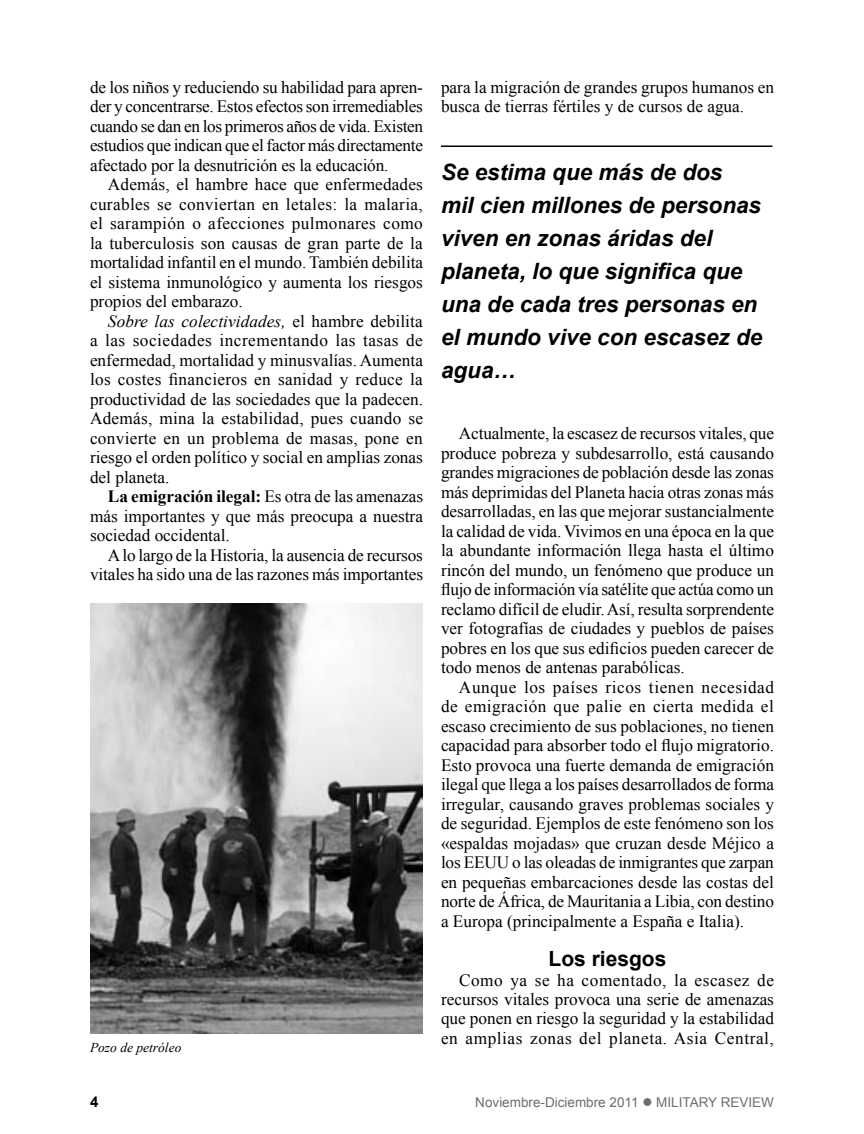
<style>
.page{position:relative;width:864px;height:1134px;background:#fff}
.page>*{position:absolute;margin:0;border:0;box-sizing:border-box;transform-origin:0 0}
.t1{font:italic 700 22.5px/33px "Arial";color:#000}
.t2{font:700 21px "Arial";color:#000}
.t3{font:17.25px/19.5px "Times New Roman";color:#000;text-align:justify}
.t4{font:700 15px "Arial";color:#000}
.t5{font:13.5px "Arial";color:#6d6e71}
.t6{font:italic 13.5px "Times New Roman";color:#000}
.s1{font-style:italic}
.s2{font-weight:700}
</style>
<div class="page">
<img style="left:90px;top:603px;width:333px;height:431px">
<hr style="left:441px;top:146px;width:331px;height:1px;background:#000">
<p class="t3" style="left:90px;top:77px;width:335px">de los niños y reduciendo su habilidad para apren&shy;der y concentrarse. Estos efectos son irremediables cuando se dan en los primeros años de vida. Existen estudios que indican que el factor más directamente afectado por la desnutrición es la educación.</p>
<p class="t3" style="left:90px;top:175px;width:335px;text-indent:18px">Además, el hambre hace que enfermedades curables se conviertan en letales: la malaria, el sarampión o afecciones pulmonares como la tuberculosis son causas de gran parte de la mortalidad infantil en el mundo. También debilita el sistema inmunológico y aumenta los riesgos propios del embarazo.</p>
<p class="t3" style="left:90px;top:311px;width:335px;text-indent:18px"><span class="s1">Sobre las colectividades,</span> el hambre debilita a las sociedades incrementando las tasas de enfermedad, mortalidad y minusvalías. Aumenta los costes financieros en sanidad y reduce la productividad de las sociedades que la padecen.<br>Además, mina la estabilidad, pues cuando se convierte en un problema de masas, pone en riesgo el orden político y social en amplias zonas del planeta.</p>
<p class="t3" style="left:90px;top:487px;width:335px;text-indent:18px"><span class="s2">La emigración ilegal:</span> Es otra de las amenazas más importantes y que más preocupa a nuestra sociedad occidental.</p>
<p class="t3" style="left:90px;top:545px;width:335px;text-align:right">A lo largo de la Historia, la ausencia de recursos vitales ha sido una de las razones más importantes</p>
<p class="t6" style="left:90px;top:1038px;width:93px">Pozo de petróleo</p>
<p class="t3" style="left:441px;top:77px;width:335px">para la migración de grandes grupos humanos en busca de tierras fértiles y de cursos de agua.</p>
<h1 class="t1" style="left:441px;top:156px;width:323px">Se estima que más de dos<br>mil cien millones de personas viven en zonas áridas del planeta, lo que significa que una de cada tres personas en el mundo vive con escasez de agua…</h1>
<p class="t3" style="left:441px;top:424px;width:335px;text-indent:18px">Actualmente, la escasez de recursos vitales, que produce pobreza y subdesarrollo, está causando grandes migraciones de población desde las zonas más deprimidas del Planeta hacia otras zonas más desarrolladas, en las que mejorar sustancialmente la calidad de vida. Vivimos en una época en la que la abundante información llega hasta el último rincón del mundo, un fenómeno que produce un flujo de información vía satélite que actúa como un reclamo difícil de eludir. Así, resulta sorprendente ver fotografías de ciudades y pueblos de países pobres en los que sus edificios pueden carecer de todo menos de antenas parabólicas.</p>
<p class="t3" style="left:441px;top:677px;width:335px;text-indent:18px">Aunque los países ricos tienen necesidad de emigración que palie en cierta medida el escaso crecimiento de sus poblaciones, no tienen capacidad para absorber todo el flujo migratorio.<br>Esto provoca una fuerte demanda de emigración ilegal que llega a los países desarrollados de forma irregular, causando graves problemas sociales y de seguridad. Ejemplos de este fenómeno son los «espaldas mojadas» que cruzan desde Méjico a los EEUU o las oleadas de inmigrantes que zarpan en pequeñas embarcaciones desde las costas del norte de África, de Mauritania a Libia, con destino a Europa (principalmente a España e Italia).</p>
<p class="t2" style="left:549px;top:945px;width:119px">Los riesgos</p>
<p class="t3" style="left:441px;top:970px;width:335px;text-indent:18px">Como ya se ha comentado, la escasez de recursos vitales provoca una serie de amenazas que ponen en riesgo la seguridad y la estabilidad en amplias zonas del planeta. Asia Central,</p>
<p class="t4" style="left:90px;top:1092px;width:10px">4</p>
<p class="t5" style="left:475px;top:1093px;width:300px">Noviembre-Diciembre 2011 ● MILITARY REVIEW</p>
</div>
